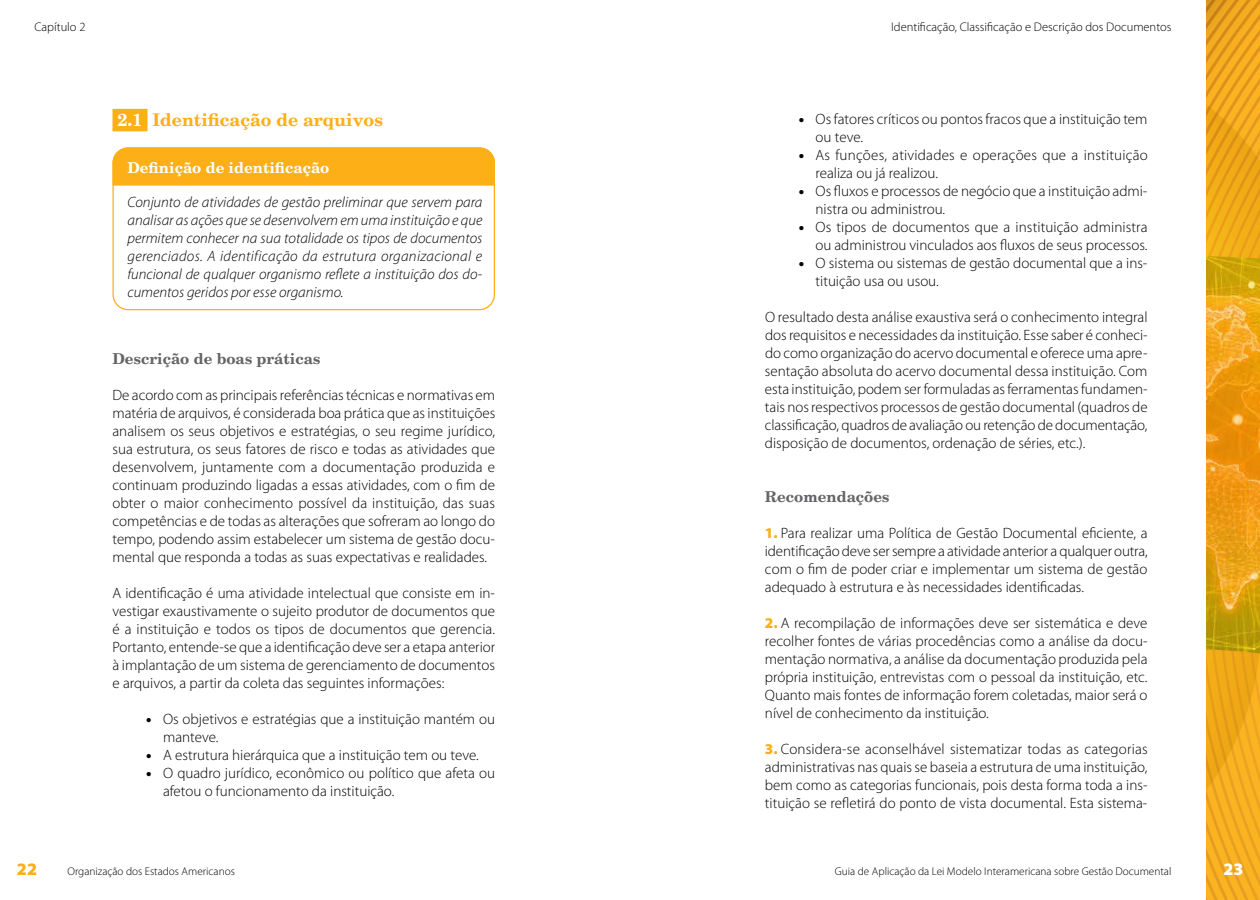
<style>
.page{position:relative;width:1260px;height:900px;background:#fff}
.page>*{position:absolute;margin:0;border:0;box-sizing:border-box;transform-origin:0 0}
.t1{font:700 17.5px "New Century Schlbk";color:#fcaf17}
.t2{font:900 17.5px "Myriad Pro";color:#fcaf17}
.t3{font:900 17.5px "Myriad Pro";color:#fff}
.t4{font:300 15px/18px "Myriad Pro";color:#000;text-align:justify}
.t5{font:italic 300 15px/18px "Myriad Pro";color:#000;text-align:justify}
.t6{font:700 15px "New Century Schlbk";color:#636466}
.t7{font:700 15px "New Century Schlbk";color:#fff}
.t8{font:300 12.5px "Myriad Pro";color:#000}
.t9{font:300 11.25px "Myriad Pro";color:#000}
.s1{color:#fff}
.s2{font-weight:900}
.s3{font-weight:900;color:#fcaf17}
</style>
<div class="page">
<svg style="left:1206px;top:0;width:54px;height:900px;background:#efa71c"></svg>
<img style="left:1206px;top:256px;width:54px;height:401px">
<div style="left:112px;top:109px;width:36px;height:22px;background:#fcaf17"></div>
<div style="left:114px;top:149px;width:381px;height:37px;background:#fcaf17"></div>
<div style="left:112px;top:147px;width:383px;height:163px;border:1px solid #fcaf17;border-radius:15px"></div>
<p class="t8" style="left:35px;top:20px;width:52px">Capítulo 2</p>
<p class="t8" style="left:891px;top:20px;width:282px">Identificação, Classificação e Descrição dos Documentos</p>
<p class="t1" style="left:118px;top:109px;width:267px"><span class="s1">2.1</span> Identificação de arquivos</p>
<p class="t7" style="left:128px;top:159px;width:203px">Definição de identificação</p>
<p class="t5" style="left:128px;top:193px;width:356px">Conjunto de atividades de gestão preliminar que servem para analisar as ações que se desenvolvem em uma instituição e que permitem conhecer na sua totalidade os tipos de documentos gerenciados. A identificação da estrutura organizacional e funcional de qualquer organismo reflete a instituição dos do&shy;cumentos geridos por esse organismo.</p>
<p class="t6" style="left:112px;top:349px;width:209px">Descrição de boas práticas</p>
<p class="t4" style="left:112px;top:387px;width:384px">De acordo com as principais referências técnicas e normativas em matéria de arquivos, é considerada boa prática que as instituições analisem os seus objetivos e estratégias, o seu regime jurídico, sua estrutura, os seus fatores de risco e todas as atividades que desenvolvem, juntamente com a documentação produzida e continuam produzindo ligadas a essas atividades, com o fim de obter o maior conhecimento possível da instituição, das suas competências e de todas as alterações que sofreram ao longo do tempo, podendo assim estabelecer um sistema de gestão docu&shy;mental que responda a todas as suas expectativas e realidades.</p>
<p class="t4" style="left:112px;top:585px;width:384px">A identificação é uma atividade intelectual que consiste em in&shy;vestigar exaustivamente o sujeito produtor de documentos que é a instituição e todos os tipos de documentos que gerencia.<br>Portanto, entende-se que a identificação deve ser a etapa anterior à implantação de um sistema de gerenciamento de documentos e arquivos, a partir da coleta das seguintes informações:</p>
<p class="t4" style="left:163px;top:711px;width:333px;text-indent:-17px"><span class="s2">•</span> Os objetivos e estratégias que a instituição mantém ou manteve.</p>
<p class="t4" style="left:146px;top:747px;width:334px"><span class="s2">•</span> A estrutura hierárquica que a instituição tem ou teve.</p>
<p class="t4" style="left:163px;top:765px;width:333px;text-indent:-17px"><span class="s2">•</span> O quadro jurídico, econômico ou político que afeta ou afetou o funcionamento da instituição.</p>
<p class="t4" style="left:816px;top:110px;width:333px;text-indent:-17px"><span class="s2">•</span> Os fatores críticos ou pontos fracos que a instituição tem ou teve.</p>
<p class="t4" style="left:816px;top:146px;width:334px;text-indent:-17px"><span class="s2">•</span> As funções, atividades e operações que a instituição realiza ou já realizou.</p>
<p class="t4" style="left:816px;top:182px;width:333px;text-indent:-17px"><span class="s2">•</span> Os fluxos e processos de negócio que a instituição admi&shy;nistra ou administrou.</p>
<p class="t4" style="left:799px;top:218px;width:350px;text-align:right"><span class="s2">•</span> Os tipos de documentos que a instituição administra ou administrou vinculados aos fluxos de seus processos.</p>
<p class="t4" style="left:816px;top:254px;width:333px;text-indent:-17px"><span class="s2">•</span> O sistema ou sistemas de gestão documental que a ins&shy;tituição usa ou usou.</p>
<p class="t4" style="left:765px;top:308px;width:384px">O resultado desta análise exaustiva será o conhecimento integral dos requisitos e necessidades da instituição. Esse saber é conheci&shy;do como organização do acervo documental e oferece uma apre&shy;sentação absoluta do acervo documental dessa instituição. Com esta instituição, podem ser formuladas as ferramentas fundamen&shy;tais nos respectivos processos de gestão documental (quadros de classificação, quadros de avaliação ou retenção de documentação, disposição de documentos, ordenação de séries, etc.).</p>
<p class="t6" style="left:765px;top:487px;width:126px">Recomendações</p>
<p class="t4" style="left:765px;top:524px;width:384px"><span class="s3">1.</span> Para realizar uma Política de Gestão Documental eficiente, a identificação deve ser sempre a atividade anterior a qualquer outra, com o fim de poder criar e implementar um sistema de gestão adequado à estrutura e às necessidades identificadas.</p>
<p class="t4" style="left:765px;top:614px;width:384px"><span class="s3">2.</span> A recompilação de informações deve ser sistemática e deve recolher fontes de várias procedências como a análise da docu&shy;mentação normativa, a análise da documentação produzida pela própria instituição, entrevistas com o pessoal da instituição, etc.<br>Quanto mais fontes de informação forem coletadas, maior será o nível de conhecimento da instituição.</p>
<p class="t4" style="left:765px;top:740px;width:384px"><span class="s3">3.</span> Considera-se aconselhável sistematizar todas as categorias administrativas nas quais se baseia a estrutura de uma instituição, bem como as categorias funcionais, pois desta forma toda a ins&shy;tituição se refletirá do ponto de vista documental. Esta sistema-</p>
<p class="t2" style="left:17px;top:858px;width:22px">22</p>
<p class="t9" style="left:68px;top:865px;width:169px">Organização dos Estados Americanos</p>
<p class="t3" style="left:1223px;top:858px;width:22px">23</p>
<p class="t9" style="left:835px;top:865px;width:338px">Guia de Aplicação da Lei Modelo Interamericana sobre Gestão Documental</p>
</div>
